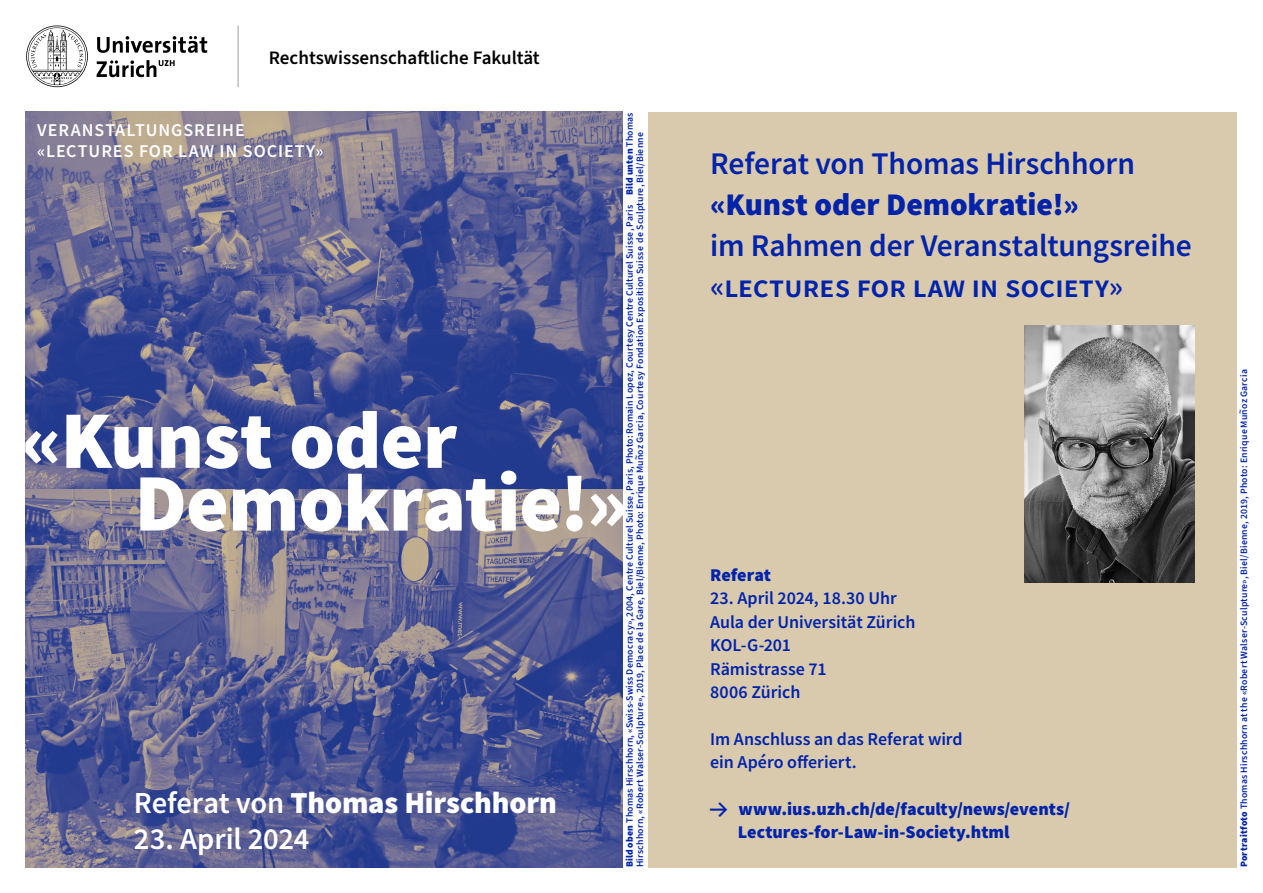
<style>
.page{position:relative;width:1263px;height:893px;background:#fff}
.page>*{position:absolute;margin:0;border:0;box-sizing:border-box;transform-origin:0 0}
.t1{font:81.75px/62.7px "Source Sans Variable";letter-spacing:-.01em;color:#fff}
.t2{font:31.5px/41px "Source Sans Variable";letter-spacing:-.005em;color:#0023aa}
.t3{font:30.6px "Source Sans Variable";letter-spacing:-.005em;color:#fff}
.t4{font:600 19.05px "Source Sans 3";color:#000}
.t5{font:18px/23.4px "Source Sans Variable";letter-spacing:-.005em;color:#0023aa}
.t6{font:18px/21.6px "Source Sans Variable";letter-spacing:.05em;color:#fff}
.t7{font:600 9.75px/10.5px "Source Sans 3";letter-spacing:.02em;color:#0023aa}
.s1{font-weight:900}
.s2{font-family:"Source Sans Variable";font-weight:400}
.s3{font-family:"The Sans E4 s";font-weight:700}
</style>
<div class="page">
<img style="left:25px;top:112px;width:598px;height:378px">
<svg style="left:25px;top:490px;width:598px;height:377px;background:#5e6292"></svg>
<hr style="left:238px;top:26px;width:1px;height:61px;background:#9d9d9c">
<svg style="left:26px;top:26px;width:181px;height:61px"></svg>
<div style="left:648px;top:112px;width:589px;height:755px;background:#dacaad"></div>
<img style="left:1024px;top:326px;width:171px;height:256px">
<h3 class="t4" style="left:269px;top:45px;width:272px">Rechtswissenschaftliche Fakultät</h3>
<p class="t7" style="left:624px;top:867px;width:757px;rotate:-90deg"><span class="s1">Bild oben</span> Thomas Hirschhorn, «Swiss-Swiss Democracy», 2004, Centre Culturel Suisse, Paris, Photo: Romain Lopez, Courtesy Centre Culturel Suisse, Paris <span class="s1">Bild unten</span> Thomas<br>Hirschhorn, «Robert Walser-Sculpture», 2019, Place de la Gare, Biel/Bienne, Photo: Enrique <span class="s2">Mun</span><sup>~</sup><span class="s2">oz</span> Garcia, Courtesy Fondation Exposition Suisse de Sculpture, Biel/Bienne</p>
<h3 class="t6" style="left:37px;top:119px;width:288px">VERANSTALTUNGSREIHE «LECTURES FOR LAW IN SOCIETY»</h3>
<h1 class="t1" style="left:134px;top:410px;width:494px;text-indent:-113px">«Kunst oder<br>Demokratie!»</h1>
<h3 class="t3" style="left:134px;top:784px;width:425px">Referat von Thomas Hirschhorn</h3>
<h3 class="t3" style="left:134px;top:820px;width:177px">23. April 2024</h3>
<h2 class="t2" style="left:710px;top:143px;width:483px">Referat von Thomas Hirschhorn «Kunst oder Demokratie!»<br>im Rahmen der Veranstaltungsreihe «lectures for law in society»</h2>
<h3 class="t5" style="left:710px;top:563px;width:62px">Referat</h3>
<h3 class="t5" style="left:710px;top:587px;width:207px">23. April 2024, 18.30 Uhr<br>Aula der Universität Zürich<br>KOL-G-201<br>Rämistrasse 71<br>8006 Zürich</h3>
<h3 class="t5" style="left:710px;top:727px;width:254px">Im Anschluss an das Referat wird ein Apéro offeriert.</h3>
<h3 class="t5" style="left:738px;top:797px;width:334px;text-indent:-28px"><span class="s3">→</span> www.ius.uzh.ch/de/faculty/news/events/<br>Lectures-for-Law-in-Society.html</h3>
<p class="t7" style="left:1239px;top:867px;width:500px;rotate:-90deg"><span class="s1">Portraitfoto</span> Thomas Hirschhorn at the «Robert Walser-Sculpture», Biel/Bienne, 2019, Photo: Enrique <span class="s2">Mun</span><sup>~</sup><span class="s2">oz</span> Garcia</p>
</div>
